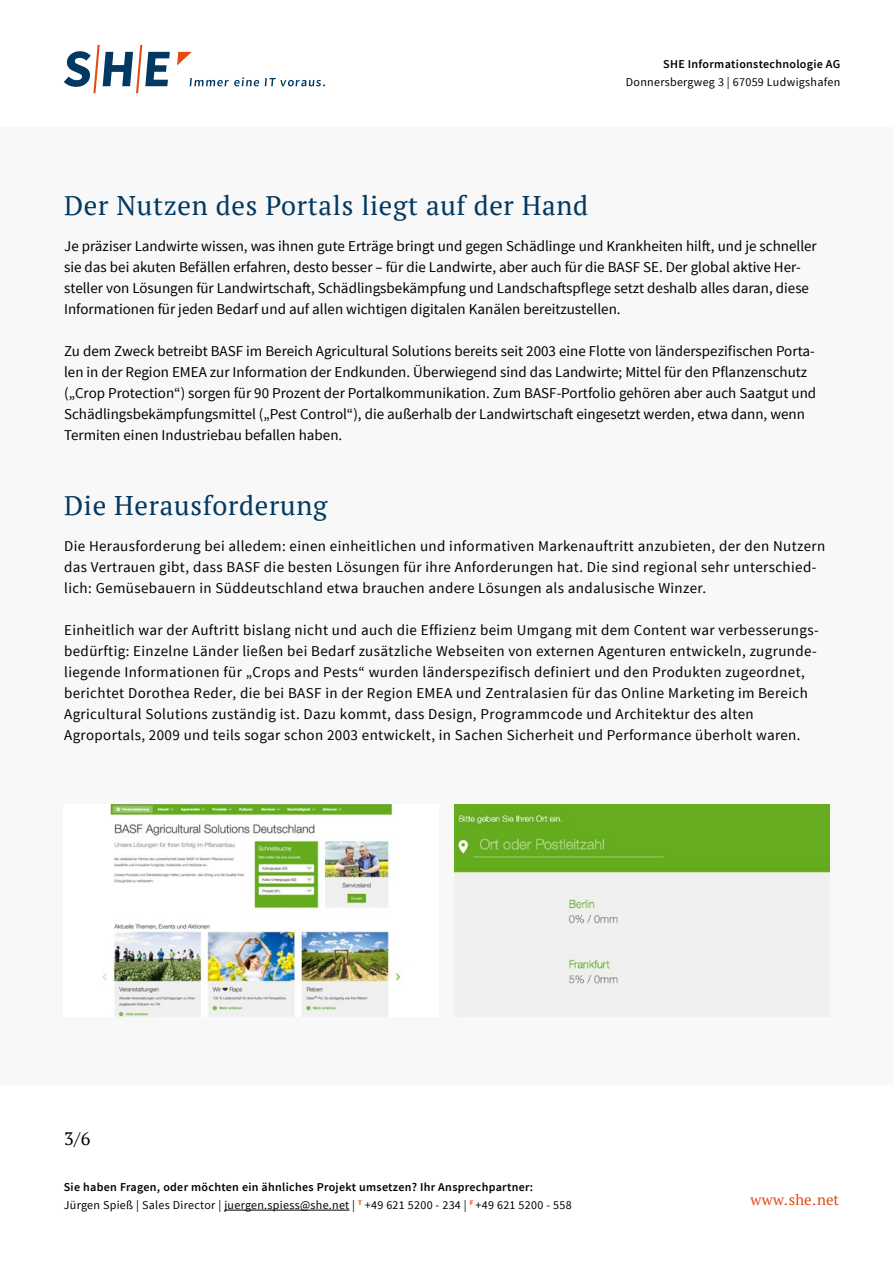
<style>
.page{position:relative;width:893px;height:1263px;background:#fff}
.page>*{position:absolute;margin:0;border:0;box-sizing:border-box;transform-origin:0 0}
.t1{font:27px "PT Serif";letter-spacing:.025em;color:#023962}
.t2{font:18px "PT Serif";color:#000}
.t3{font:15px/21px "Source Sans Pro";letter-spacing:.01em;color:#000}
.t4{font:15px "PT Serif";color:#e54914}
.t5{font:12px/18px "Source Sans Pro";letter-spacing:.025em;color:#000}
.t6{font:600 12px "Source Sans Pro";letter-spacing:.025em;color:#000}
.s1{font-weight:600}
</style>
<div class="page">
<div style="left:0;top:128px;width:893px;height:956px;background:#f7f8f7"></div>
<svg style="left:177px;top:52px;width:15px;height:13px"></svg>
<svg style="left:64px;top:45px;width:106px;height:48px"></svg>
<svg style="left:190px;top:77px;width:69px;height:9px"></svg>
<svg style="left:265px;top:78px;width:60px;height:8px"></svg>
<hr style="left:224px;top:1210px;width:125px;height:1px;background:#000">
<img style="left:102px;top:805px;width:299px;height:211px">
<img style="left:454px;top:805px;width:375px;height:183px">
<p class="t6" style="left:663px;top:57px;width:179px">SHE Informationstechnologie AG</p>
<p class="t5" style="left:626px;top:74px;width:216px">Donnersbergweg 3 | 67059 Ludwigshafen</p>
<h1 class="t1" style="left:64px;top:188px;width:526px">Der Nutzen des Portals liegt auf der Hand</h1>
<p class="t3" style="left:64px;top:236px;width:754px">Je präziser Landwirte wissen, was ihnen gute Erträge bringt und gegen Schädlinge und Krankheiten hilft, und je schneller sie das bei akuten Befällen erfahren, desto besser – für die Landwirte, aber auch für die BASF SE. Der global aktive Her&shy;steller von Lösungen für Landwirtschaft, Schädlingsbekämpfung und Landschaftspflege setzt deshalb alles daran, diese Informationen für jeden Bedarf und auf allen wichtigen digitalen Kanälen bereitzustellen.</p>
<p class="t3" style="left:64px;top:341px;width:754px">Zu dem Zweck betreibt BASF im Bereich Agricultural Solutions bereits seit 2003 eine Flotte von länderspezifischen Porta&shy;len in der Region EMEA zur Information der Endkunden. Überwiegend sind das Landwirte; Mittel für den Pflanzenschutz („Crop Protection“) sorgen für 90 Prozent der Portalkommunikation. Zum BASF-Portfolio gehören aber auch Saatgut und Schädlingsbekämpfungsmittel („Pest Control“), die außerhalb der Landwirtschaft eingesetzt werden, etwa dann, wenn Termiten einen Industriebau befallen haben.</p>
<h1 class="t1" style="left:64px;top:488px;width:265px">Die Herausforderung</h1>
<p class="t3" style="left:64px;top:536px;width:763px">Die Herausforderung bei alledem: einen einheitlichen und informativen Markenauftritt anzubieten, der den Nutzern das Vertrauen gibt, dass BASF die besten Lösungen für ihre Anforderungen hat. Die sind regional sehr unterschied&shy;lich: Gemüsebauern in Süddeutschland etwa brauchen andere Lösungen als andalusische Winzer.</p>
<p class="t3" style="left:64px;top:620px;width:756px">Einheitlich war der Auftritt bislang nicht und auch die Effizienz beim Umgang mit dem Content war verbesserungs&shy;bedürftig: Einzelne Länder ließen bei Bedarf zusätzliche Webseiten von externen Agenturen entwickeln, zugrunde&shy;liegende Informationen für „Crops and Pests“ wurden länderspezifisch definiert und den Produkten zugeordnet, berichtet Dorothea Reder, die bei BASF in der Region EMEA und Zentralasien für das Online Marketing im Bereich Agricultural Solutions zuständig ist. Dazu kommt, dass Design, Programmcode und Architektur des alten Agroportals, 2009 und teils sogar schon 2003 entwickelt, in Sachen Sicherheit und Performance überholt waren.</p>
<p class="t2" style="left:64px;top:1127px;width:28px">3/6</p>
<p class="t5" style="left:64px;top:1178px;width:509px"><span class="s1">Sie haben Fragen, oder möchten ein ähnliches Projekt umsetzen? Ihr Ansprechpartner:<br></span>Jürgen Spieß | Sales Director | juergen.spiess@she.net | <sup>T</sup> +49 621 5200 - 234 | <sup>F</sup> +49 621 5200 - 558</p>
<p class="t4" style="left:750px;top:1190px;width:90px">www.she.net</p>
</div>
